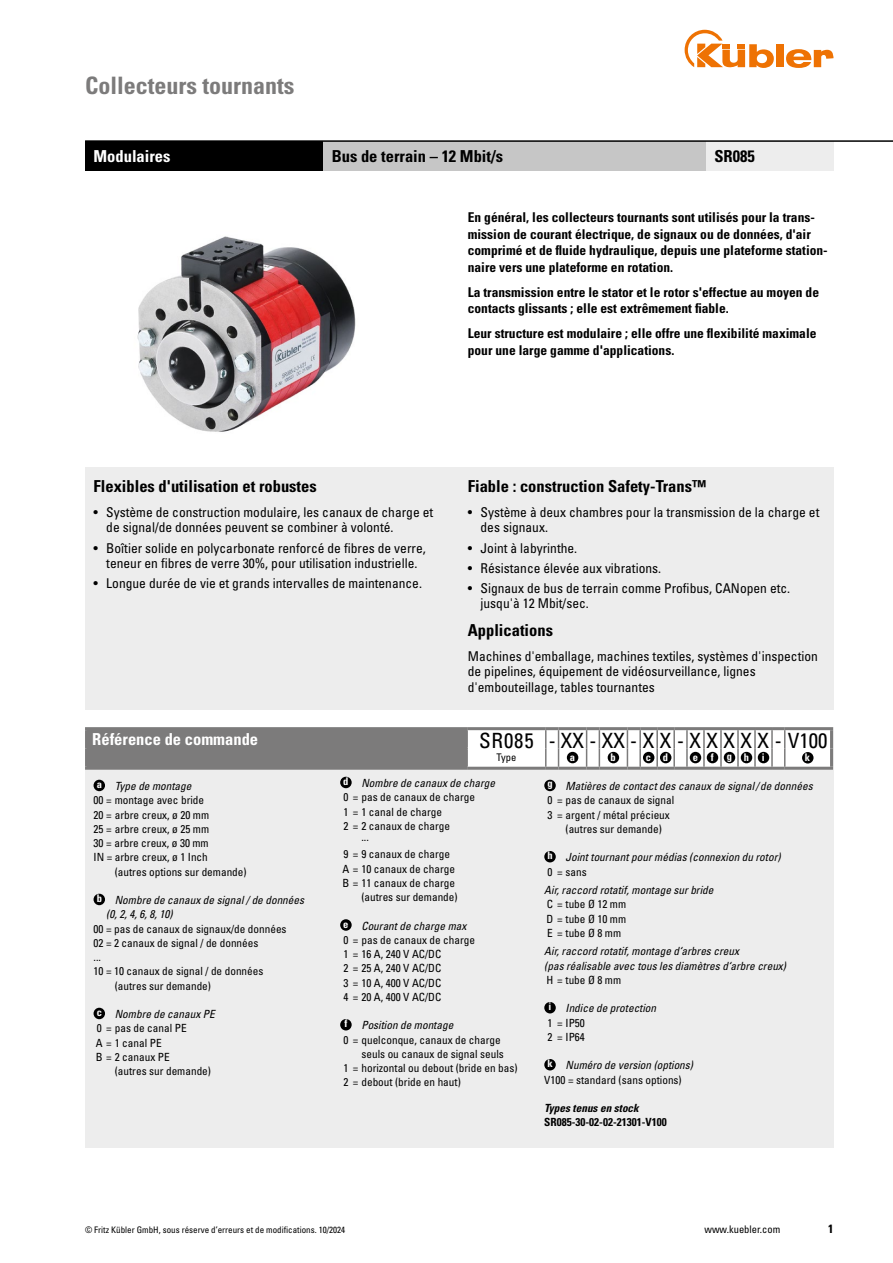
<style>
.page{position:relative;width:893px;height:1263px;background:#fff}
.page>*{position:absolute;margin:0;border:0;box-sizing:border-box;transform-origin:0 0}
.t1{font:700 condensed 24px "Univers LT Std";color:#7c7b7b}
.t2{font:condensed 21px "Univers LT Std";letter-spacing:.04em;color:#000}
.t3{font:700 condensed 16.5px "Univers LT Std";color:#000}
.t4{font:700 condensed 16.5px "Univers LT Std";color:#fff}
.t5{font:condensed 13.5px/15.8px "Univers LT Std";color:#000}
.t6{font:700 condensed 13.5px/16.5px "Univers LT Std";color:#000}
.t7{font:700 condensed 12px "Univers LT Std";color:#000}
.t8{font:condensed 11.25px/14.2px "Univers LT Std";color:#000}
.t9{font:italic condensed 11.25px/14.2px "Univers LT Std";color:#000}
.t10{font:700 condensed 11.25px "Univers LT Std";color:#000}
.t11{font:italic 700 condensed 11.25px "Univers LT Std";color:#000}
.t12{font:condensed 10.5px "Univers LT Std";color:#000}
.t13{font:700 condensed 10.5px "Univers LT Std";letter-spacing:1.23em;color:#fff}
.t14{font:condensed 9px "Univers LT Std";color:#000}
.s1{font-style:italic}
.s2{font-style:normal}
</style>
<div class="page">
<div style="left:776px;top:44px;width:8px;height:23px;background:#ee7203"></div>
<svg style="left:786px;top:49px;width:47px;height:19px"></svg>
<svg style="left:685px;top:30px;width:89px;height:38px"></svg>
<img style="left:137px;top:236px;width:219px;height:196px">
<div style="left:85px;top:727px;width:748px;height:421px;background:#ededed"></div>
<div style="left:85px;top:468px;width:748px;height:242px;background:#ededed"></div>
<div style="left:94px;top:780px;width:11px;height:11px;background:#000;border-radius:50%"></div>
<div style="left:94px;top:894px;width:11px;height:11px;background:#000;border-radius:50%"></div>
<div style="left:94px;top:1008px;width:11px;height:11px;background:#000;border-radius:50%"></div>
<div style="left:340px;top:777px;width:12px;height:11px;background:#000;border-radius:50%"></div>
<div style="left:340px;top:919px;width:12px;height:12px;background:#000;border-radius:50%"></div>
<div style="left:340px;top:1019px;width:12px;height:11px;background:#000;border-radius:50%"></div>
<div style="left:544px;top:780px;width:12px;height:11px;background:#000;border-radius:50%"></div>
<div style="left:544px;top:851px;width:12px;height:11px;background:#000;border-radius:50%"></div>
<div style="left:544px;top:1002px;width:12px;height:11px;background:#000;border-radius:50%"></div>
<div style="left:544px;top:1059px;width:12px;height:11px;background:#000;border-radius:50%"></div>
<hr style="left:85px;top:727px;width:382px;height:3px;background:#7c7b7b">
<hr style="left:85px;top:730px;width:3px;height:18px;background:#7c7b7b">
<hr style="left:785px;top:727px;width:48px;height:3px;background:#7c7b7b">
<hr style="left:85px;top:748px;width:3px;height:19px;background:#7c7b7b">
<hr style="left:85px;top:767px;width:382px;height:3px;background:#7c7b7b">
<svg style="left:87px;top:727px;width:744px;height:43px;background:#adacac"></svg>
<hr style="left:785px;top:767px;width:48px;height:3px;background:#7c7b7b">
<hr style="left:830px;top:730px;width:3px;height:18px;background:#7c7b7b">
<hr style="left:830px;top:748px;width:3px;height:19px;background:#7c7b7b">
<div style="left:567px;top:752px;width:11px;height:11px;background:#000;border-radius:50%"></div>
<div style="left:608px;top:752px;width:11px;height:11px;background:#000;border-radius:50%"></div>
<div style="left:643px;top:752px;width:11px;height:11px;background:#000;border-radius:50%"></div>
<div style="left:660px;top:752px;width:11px;height:11px;background:#000;border-radius:50%"></div>
<div style="left:690px;top:752px;width:11px;height:11px;background:#000;border-radius:50%"></div>
<div style="left:707px;top:752px;width:11px;height:11px;background:#000;border-radius:50%"></div>
<div style="left:724px;top:752px;width:11px;height:11px;background:#000;border-radius:50%"></div>
<div style="left:741px;top:752px;width:11px;height:11px;background:#000;border-radius:50%"></div>
<div style="left:758px;top:752px;width:11px;height:11px;background:#000;border-radius:50%"></div>
<div style="left:802px;top:752px;width:11px;height:11px;background:#000;border-radius:50%"></div>
<div style="left:85px;top:141px;width:238px;height:30px;background:#000"></div>
<div style="left:323px;top:141px;width:383px;height:30px;background:#c6c6c6"></div>
<div style="left:706px;top:141px;width:127px;height:30px;background:#ededed"></div>
<hr style="left:85px;top:140px;width:808px;height:2px;background:#000">
<h1 class="t1" style="left:85px;top:71px;width:211px">Collecteurs tournants</h1>
<h3 class="t4" style="left:94px;top:146px;width:78px">Modulaires</h3>
<h3 class="t3" style="left:332px;top:146px;width:173px">Bus de terrain – 12 Mbit/s</h3>
<h3 class="t3" style="left:714px;top:146px;width:42px">SR085</h3>
<p class="t6" style="left:468px;top:209px;width:361px">En général, les collecteurs tournants sont utilisés pour la trans&shy;mission de courant électrique, de signaux ou de données, d'air comprimé et de fluide hydraulique, depuis une plateforme station&shy;naire vers une plateforme en rotation.</p>
<p class="t6" style="left:468px;top:284px;width:353px">La transmission entre le stator et le rotor s'effectue au moyen de contacts glissants ; elle est extrêmement fiable.</p>
<p class="t6" style="left:468px;top:325px;width:350px">Leur structure est modulaire ; elle offre une flexibilité maximale pour une large gamme d'applications.</p>
<h3 class="t3" style="left:94px;top:476px;width:225px">Flexibles d'utilisation et robustes</h3>
<p class="t5" style="left:106px;top:504px;width:328px;text-indent:-13px">• Système de construction modulaire, les canaux de charge et de signal/de données peuvent se combiner à volonté.</p>
<p class="t5" style="left:94px;top:540px;width:334px;text-align:center">• Boîtier solide en polycarbonate renforcé de fibres de verre, teneur en fibres de verre 30%, pour utilisation industrielle.</p>
<p class="t5" style="left:94px;top:575px;width:330px">• Longue durée de vie et grands intervalles de maintenance.</p>
<h3 class="t3" style="left:468px;top:476px;width:240px">Fiable : construction Safety-Trans™</h3>
<p class="t5" style="left:480px;top:504px;width:340px;text-indent:-13px">• Système à deux chambres pour la transmission de la charge et des signaux.</p>
<p class="t5" style="left:468px;top:540px;width:111px">• Joint à labyrinthe.</p>
<p class="t5" style="left:468px;top:560px;width:195px">• Résistance élevée aux vibrations.</p>
<p class="t5" style="left:480px;top:580px;width:311px;text-indent:-13px">• Signaux de bus de terrain comme Profibus, CANopen etc. jusqu'à 12 Mbit/sec.</p>
<h3 class="t3" style="left:468px;top:620px;width:87px">Applications</h3>
<p class="t5" style="left:468px;top:648px;width:352px">Machines d'emballage, machines textiles, systèmes d'inspection de pipelines, équipement de vidéosurveillance, lignes d'embouteillage, tables tournantes</p>
<h3 class="t4" style="left:92px;top:729px;width:167px">Référence de commande</h3>
<h2 class="t2" style="left:479px;top:727px;width:350px">SR085 -XX-XX-XX-XXXXX-V100</h2>
<p class="t12" style="left:497px;top:751px;width:21px">Type</p>
<p class="t13" style="left:570px;top:751px;width:7px">a</p>
<p class="t13" style="left:611px;top:751px;width:7px">b</p>
<p class="t13" style="left:646px;top:751px;width:24px">c d</p>
<p class="t13" style="left:693px;top:751px;width:74px">efghi</p>
<p class="t13" style="left:805px;top:751px;width:7px">k</p>
<p class="t9" style="left:97px;top:779px;width:96px"><sup>a</sup> Type de montage</p>
<p class="t8" style="left:94px;top:793px;width:112px">00 = montage avec bride</p>
<p class="t8" style="left:94px;top:807px;width:117px">20 = arbre creux, ø 20 mm</p>
<p class="t8" style="left:94px;top:822px;width:117px">25 = arbre creux, ø 25 mm</p>
<p class="t8" style="left:94px;top:836px;width:117px">30 = arbre creux, ø 30 mm</p>
<p class="t8" style="left:94px;top:850px;width:116px">IN = arbre creux, ø 1 Inch</p>
<p class="t8" style="left:115px;top:864px;width:133px">(autres options sur demande)</p>
<p class="t9" style="left:106px;top:893px;width:199px;text-indent:-10px"><sup>b</sup> Nombre de canaux de signal / de données (0, 2, 4, 6, 8, 10)</p>
<p class="t8" style="left:94px;top:921px;width:195px">00 = pas de canaux de signaux/de données</p>
<p class="t8" style="left:94px;top:936px;width:166px">02 = 2 canaux de signal / de données</p>
<p class="t8" style="left:94px;top:950px;width:9px">...</p>
<p class="t8" style="left:94px;top:964px;width:171px">10 = 10 canaux de signal / de données</p>
<p class="t8" style="left:115px;top:978px;width:98px">(autres sur demande)</p>
<p class="t8" style="left:96px;top:1007px;width:120px"><sup>c</sup> <span class="s1">Nombre de canaux PE<br></span>0 = pas de canal PE<br>A = 1 canal PE<br>B = 2 canaux PE</p>
<p class="t8" style="left:115px;top:1064px;width:98px">(autres sur demande)</p>
<p class="t8" style="left:343px;top:776px;width:153px"><sup>d</sup> <span class="s1">Nombre de canaux de charge<br></span>0 = pas de canaux de charge<br>1 = 1 canal de charge<br>2 = 2 canaux de charge</p>
<p class="t8" style="left:343px;top:828px;width:108px;line-height:17.2px;text-indent:18px">...<br>9 = 9 canaux de charge</p>
<p class="t8" style="left:342px;top:861px;width:117px;text-align:right">A = 10 canaux de charge<br>B = 11 canaux de charge (autres sur demande)</p>
<p class="t8" style="left:343px;top:918px;width:133px"><sup>e</sup> <span class="s1">Courant de charge max<br></span>0 = pas de canaux de charge<br>1 = 16 A, 240 V AC/DC<br>2 = 25 A, 240 V AC/DC<br>3 = 10 A, 400 V AC/DC<br>4 = 20 A, 400 V AC/DC</p>
<p class="t9" style="left:344px;top:1018px;width:110px"><sup>f</sup> Position de montage</p>
<p class="t8" style="left:343px;top:1032px;width:159px">0 = quelconque, canaux de charge</p>
<p class="t8" style="left:361px;top:1047px;width:144px">seuls ou canaux de signal seuls</p>
<p class="t8" style="left:343px;top:1061px;width:176px">1 = horizontal ou debout (bride en bas)</p>
<p class="t8" style="left:343px;top:1075px;width:119px">2 = debout (bride en haut)</p>
<p class="t9" style="left:547px;top:779px;width:267px"><sup>g</sup> Matières de contact des canaux de signal/ de données</p>
<p class="t8" style="left:547px;top:793px;width:128px">0 = pas de canaux de signal</p>
<p class="t8" style="left:547px;top:807px;width:124px">3 = argent / métal précieux</p>
<p class="t8" style="left:566px;top:822px;width:98px">(autres sur demande)</p>
<p class="t9" style="left:547px;top:850px;width:235px"><sup>h</sup> Joint tournant pour médias (connexion du rotor)<br><span class="s2">0 = sans</span></p>
<p class="t9" style="left:544px;top:883px;width:171px">Air, raccord rotatif, montage sur bride</p>
<p class="t8" style="left:547px;top:897px;width:81px;text-align:justify">C = tube Ø 12 mm D = tube Ø 10 mm E = tube Ø 8 mm</p>
<p class="t9" style="left:544px;top:944px;width:243px">Air, raccord rotatif, montage d‘arbres creux<br>(pas réalisable avec tous les diamètres d‘arbre creux)</p>
<p class="t8" style="left:547px;top:973px;width:76px">H = tube Ø 8 mm</p>
<p class="t9" style="left:547px;top:1001px;width:110px"><sup>i</sup> Indice de protection<br><span class="s2">1 = IP50<br>2 = IP64</span></p>
<p class="t8" style="left:544px;top:1058px;width:150px"><sup>k</sup> <span class="s1">Numéro de version (options)<br></span>V100 = standard (sans options)</p>
<p class="t11" style="left:544px;top:1101px;width:96px">Types tenus en stock</p>
<p class="t10" style="left:544px;top:1115px;width:124px">SR085-30-02-02-21301-V100</p>
<p class="t14" style="left:85px;top:1224px;width:262px">© Fritz Kübler GmbH, sous réserve d’erreurs et de modifications. 10/2024</p>
<p class="t12" style="left:704px;top:1223px;width:77px">www.kuebler.com</p>
<p class="t7" style="left:828px;top:1221px;width:7px">1</p>
</div>
